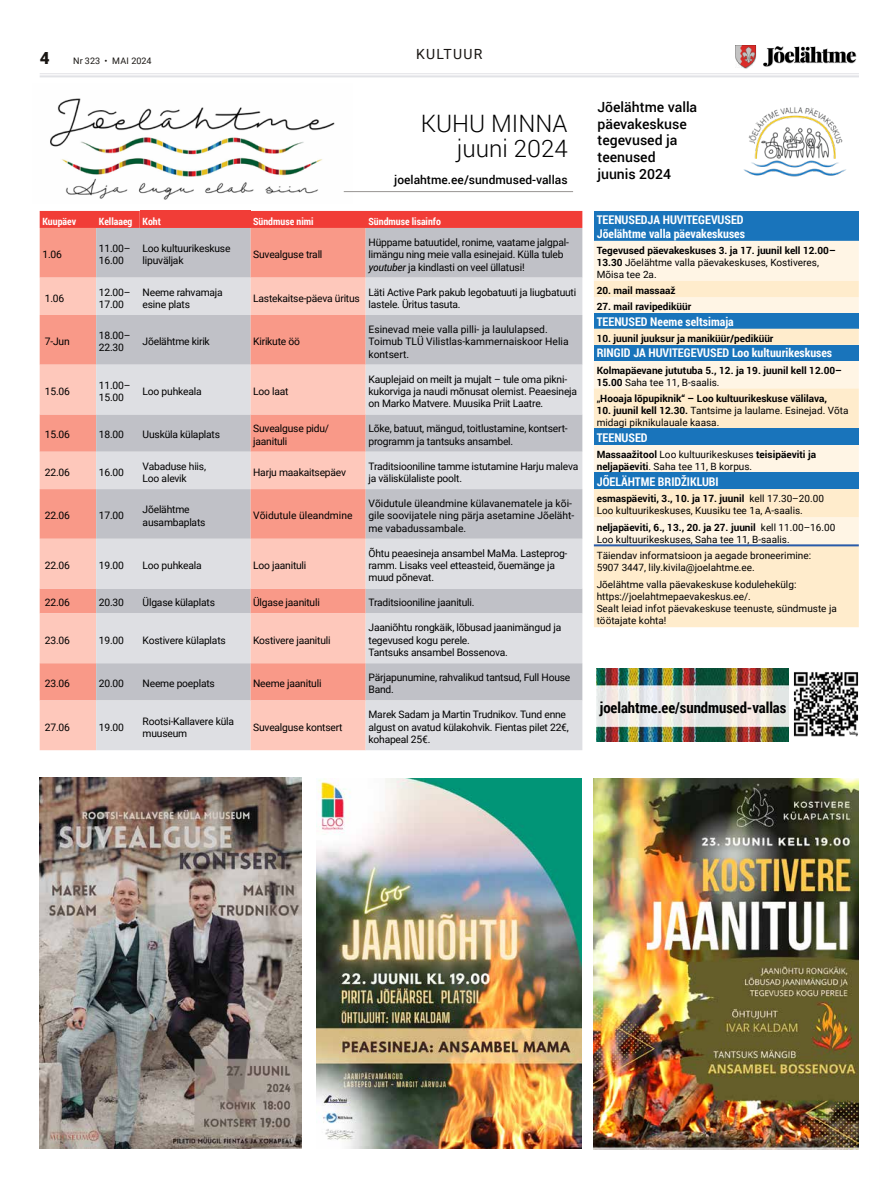
<style>
.page{position:relative;width:893px;height:1191px;background:#fff}
.page>*{position:absolute;margin:0;border:0;box-sizing:border-box;transform-origin:0 0}
.t1{font:300 24px/25px "Roboto";color:#000;text-align:right}
.t2{font:900 17px "Roboto";color:#181512}
.t3{font:700 15px "Roboto Condensed";letter-spacing:-.005em;color:#000}
.t4{font:500 14px/16.8px "Roboto";color:#000}
.t5{font:14px "Roboto";letter-spacing:.09em;color:#181512}
.t6{font:700 12px/14.5px "Roboto Condensed";color:#fff}
.t7{font:500 12px "Roboto";color:#000}
.t8{font:10.3px/12.4px "Roboto";letter-spacing:-.02em;color:#000}
.t9{font:10.3px/12.4px "Roboto";color:#000}
.t10{font:10px/12px "Roboto";color:#000}
.t11{font:700 10px/12px "Roboto";color:#000}
.t12{font:700 10px "Roboto Condensed";color:#fff}
.t13{font:9px "Roboto";color:#181512}
.s1{font-style:italic}
.s2{font-weight:400}
.s3{font-weight:700}
</style>
<div class="page">
<hr style="left:40px;top:73px;width:819px;height:1px;background:#e1e2e6">
<hr style="left:40px;top:75px;width:819px;height:2px;background:#e1e2e6">
<div style="left:735px;top:45px;width:22px;height:24px;background:#000;opacity:.28"></div>
<img style="left:735px;top:46px;width:20px;height:22px">
<svg style="left:763px;top:46px;width:93px;height:21px"></svg>
<div style="left:40px;top:211px;width:542px;height:17px;background:#f13d37"></div>
<div style="left:140px;top:211px;width:110px;height:17px;background:#f13d37"></div>
<svg style="left:96px;top:228px;width:486px;height:50px;background:#cdb8b8"></svg>
<svg style="left:40px;top:278px;width:56px;height:472px;background:#fbb4a5"></svg>
<svg style="left:96px;top:278px;width:486px;height:472px;background:#dbcbcb"></svg>
<div style="left:594px;top:211px;width:265px;height:30px;background:#1974bb"></div>
<div style="left:594px;top:241px;width:265px;height:40px;background:#fff5e5"></div>
<svg style="left:594px;top:281px;width:265px;height:346px;background:#feeed3"></svg>
<div style="left:594px;top:313px;width:265px;height:16px;background:#1974bb"></div>
<svg style="left:594px;top:329px;width:265px;height:188px;background:#fbedd5"></svg>
<div style="left:594px;top:345px;width:265px;height:15px;background:#1974bb"></div>
<div style="left:594px;top:428px;width:265px;height:17px;background:#1974bb"></div>
<div style="left:594px;top:473px;width:265px;height:16px;background:#1974bb"></div>
<hr style="left:594px;top:544px;width:265px;height:2px;background:#295ba9">
<img style="left:50px;top:98px;width:303px;height:102px">
<hr style="left:344px;top:191px;width:229px;height:1px;background:#979492">
<img style="left:743px;top:107px;width:103px;height:70px">
<img style="left:596px;top:668px;width:193px;height:73px">
<img style="left:793px;top:672px;width:66px;height:65px">
<img style="left:594px;top:778px;width:265px;height:371px">
<img style="left:317px;top:778px;width:265px;height:370px">
<img style="left:40px;top:777px;width:262px;height:371px">
<h2 class="t2" style="left:40px;top:46px;width:11px">4</h2>
<p class="t13" style="left:73px;top:54px;width:80px">Nr 323 • MAI 2024</p>
<h3 class="t5" style="left:416px;top:44px;width:68px">KULTUUR</h3>
<h1 class="t1" style="left:421px;top:110px;width:148px">KUHU MINNA juuni 2024</h1>
<p class="t7" style="left:394px;top:171px;width:175px">joelahtme.ee/sundmused-vallas</p>
<p class="t12" style="left:43px;top:214px;width:35px">Kuupäev</p>
<p class="t12" style="left:99px;top:214px;width:63px">Kellaaeg Koht</p>
<p class="t12" style="left:253px;top:214px;width:62px">Sündmuse nimi</p>
<p class="t12" style="left:368px;top:214px;width:74px">Sündmuse lisainfo</p>
<p class="t8" style="left:43px;top:248px;width:21px">1.06</p>
<p class="t8" style="left:99px;top:242px;width:33px">11.00–<br>16.00</p>
<p class="t8" style="left:143px;top:242px;width:89px">Loo kultuurikeskuse lipuväljak</p>
<p class="t8" style="left:253px;top:248px;width:71px">Suvealguse trall</p>
<p class="t8" style="left:369px;top:236px;width:202px">Hüppame batuutidel, ronime, vaatame jalgpal&shy;limängu ning meie valla esinejaid. Külla tuleb <span class="s1">youtuber</span> ja kindlasti on veel üllatusi!</p>
<p class="t8" style="left:45px;top:291px;width:21px">1.06</p>
<p class="t8" style="left:99px;top:285px;width:33px">12.00–<br>17.00</p>
<p class="t8" style="left:143px;top:285px;width:82px">Neeme rahvamaja esine plats</p>
<p class="t8" style="left:253px;top:291px;width:108px">Lastekaitse-päeva üritus</p>
<p class="t8" style="left:369px;top:285px;width:209px">Läti Active Park pakub legobatuuti ja liugbatuuti lastele. Üritus tasuta.</p>
<p class="t8" style="left:45px;top:335px;width:26px">7-Jun</p>
<p class="t8" style="left:99px;top:329px;width:33px">18.00–<br>22.30</p>
<p class="t8" style="left:143px;top:335px;width:69px">Jõelähtme kirik</p>
<p class="t8" style="left:253px;top:335px;width:48px">Kirikute öö</p>
<p class="t9" style="left:369px;top:323px;width:202px">Esinevad meie valla pilli- ja laululapsed.<br>Toimub TLÜ Vilistlas-kammernaiskoor Helia kontsert.</p>
<p class="t8" style="left:45px;top:385px;width:27px">15.06</p>
<p class="t8" style="left:99px;top:378px;width:33px">11.00–<br>15.00</p>
<p class="t8" style="left:143px;top:385px;width:61px">Loo puhkeala</p>
<p class="t8" style="left:253px;top:385px;width:37px">Loo laat</p>
<p class="t8" style="left:369px;top:372px;width:210px">Kauplejaid on meilt ja mujalt – tule oma pikni&shy;kukorviga ja naudi mõnusat olemist. Peaesineja on Marko Matvere. Muusika Priit Laatre.</p>
<p class="t8" style="left:45px;top:428px;width:27px">15.06</p>
<p class="t8" style="left:99px;top:428px;width:27px">18.00</p>
<p class="t8" style="left:143px;top:428px;width:79px">Uusküla külaplats</p>
<p class="t8" style="left:253px;top:422px;width:78px">Suvealguse pidu/ jaanituli</p>
<p class="t8" style="left:369px;top:422px;width:201px">Lõke, batuut, mängud, toitlustamine, kontsert&shy;programm ja tantsuks ansambel.</p>
<p class="t8" style="left:45px;top:465px;width:27px">22.06</p>
<p class="t8" style="left:99px;top:465px;width:27px">16.00</p>
<p class="t8" style="left:143px;top:459px;width:65px">Vabaduse hiis,<br>Loo alevik</p>
<p class="t8" style="left:253px;top:465px;width:94px">Harju maakaitsepäev</p>
<p class="t8" style="left:369px;top:459px;width:211px">Traditsiooniline tamme istutamine Harju maleva ja väliskülaliste poolt.</p>
<p class="t8" style="left:45px;top:509px;width:27px">22.06</p>
<p class="t8" style="left:99px;top:509px;width:27px">17.00</p>
<p class="t8" style="left:143px;top:503px;width:64px">Jõelähtme ausambaplats</p>
<p class="t9" style="left:253px;top:509px;width:101px">Võidutule üleandmine</p>
<p class="t9" style="left:369px;top:497px;width:207px">Võidutule üleandmine külavanematele ja kõi&shy;gile soovijatele ning pärja asetamine Jõeläht&shy;me vabadussambale.</p>
<p class="t8" style="left:45px;top:559px;width:27px">22.06</p>
<p class="t8" style="left:99px;top:559px;width:27px">19.00</p>
<p class="t8" style="left:143px;top:559px;width:61px">Loo puhkeala</p>
<p class="t8" style="left:253px;top:559px;width:55px">Loo jaanituli</p>
<p class="t8" style="left:369px;top:546px;width:200px">Õhtu peaesineja ansambel MaMa. Lasteprog&shy;ramm. Lisaks veel etteasteid, õuemänge ja muud põnevat.</p>
<p class="t8" style="left:45px;top:596px;width:27px">22.06</p>
<p class="t8" style="left:99px;top:596px;width:27px">20.30</p>
<p class="t8" style="left:143px;top:596px;width:74px">Ülgase külaplats</p>
<p class="t8" style="left:253px;top:596px;width:68px">Ülgase jaanituli</p>
<p class="t8" style="left:369px;top:596px;width:108px">Traditsiooniline jaanituli.</p>
<p class="t8" style="left:45px;top:633px;width:27px">23.06</p>
<p class="t8" style="left:99px;top:633px;width:27px">19.00</p>
<p class="t8" style="left:143px;top:633px;width:85px">Kostivere külaplats</p>
<p class="t8" style="left:253px;top:633px;width:79px">Kostivere jaanituli</p>
<p class="t8" style="left:369px;top:621px;width:194px">Jaaniõhtu rongkäik, lõbusad jaanimängud ja tegevused kogu perele.<br>Tantsuks ansambel Bossenova.</p>
<p class="t8" style="left:45px;top:677px;width:27px">23.06</p>
<p class="t8" style="left:99px;top:677px;width:27px">20.00</p>
<p class="t8" style="left:143px;top:677px;width:74px">Neeme poeplats</p>
<p class="t8" style="left:253px;top:677px;width:70px">Neeme jaanituli</p>
<p class="t8" style="left:369px;top:671px;width:203px">Pärjapunumine, rahvalikud tantsud, Full House<br>Band.</p>
<p class="t8" style="left:45px;top:720px;width:27px">27.06</p>
<p class="t8" style="left:99px;top:720px;width:27px">19.00</p>
<p class="t8" style="left:143px;top:714px;width:93px">Rootsi-Kallavere küla muuseum</p>
<p class="t8" style="left:253px;top:720px;width:91px">Suvealguse kontsert</p>
<p class="t8" style="left:369px;top:708px;width:202px">Marek Sadam ja Martin Trudnikov. Tund enne algust on avatud külakohvik. Fientas pilet 22€, kohapeal 25€.</p>
<h3 class="t4" style="left:597px;top:98px;width:101px">Jõelähtme valla päevakeskuse tegevused ja teenused juunis 2024</h3>
<p class="t6" style="left:597px;top:211px;width:150px">TEENUSEDJA HUVITEGEVUSED<br>Jõelähtme valla päevakeskuses</p>
<p class="t11" style="left:597px;top:244px;width:241px">Tegevused päevakeskuses 3. ja 17. juunil kell 12.00–<br>13.30 <span class="s2">Jõelähtme valla päevakeskuses, Kostiveres,<br>Mõisa tee 2a.</span></p>
<p class="t11" style="left:597px;top:284px;width:80px">20. mail massaaž</p>
<p class="t11" style="left:597px;top:300px;width:96px">27. mail ravipediküür</p>
<p class="t6" style="left:597px;top:314px;width:139px">TEENUSED Neeme seltsimaja</p>
<p class="t11" style="left:597px;top:332px;width:178px">10. juunil juuksur ja maniküür/pediküür</p>
<p class="t6" style="left:597px;top:345px;width:237px">RINGID JA HUVITEGEVUSED Loo kultuurikeskuses</p>
<p class="t11" style="left:597px;top:364px;width:247px">Kolmapäevane jututuba 5., 12. ja 19. juunil kell 12.00–<br>15.00 <span class="s2">Saha tee 11, B-saalis.</span></p>
<p class="t11" style="left:597px;top:392px;width:232px">„Hooaja lõpupiknik“ – Loo kultuurikeskuse välilava,</p>
<p class="t10" style="left:597px;top:404px;width:253px"><span class="s3">10. juunil kell 12.30.</span> Tantsime ja laulame. Esinejad. Võta midagi piknikulauale kaasa.</p>
<p class="t6" style="left:597px;top:429px;width:52px">TEENUSED</p>
<p class="t11" style="left:597px;top:448px;width:221px">Massaažitool <span class="s2">Loo kultuurikeskuses</span> teisipäeviti ja neljapäeviti<span class="s2">. Saha tee 11, B korpus.</span></p>
<p class="t6" style="left:597px;top:474px;width:124px">JÕELÄHTME BRIDŽIKLUBI</p>
<p class="t10" style="left:597px;top:492px;width:229px"><span class="s3">esmaspäeviti, 3., 10. ja 17. juunil</span> kell 17.30–20.00<br>Loo kultuurikeskuses, Kuusiku tee 1a, A-saalis.</p>
<p class="t10" style="left:597px;top:520px;width:240px"><span class="s3">neljapäeviti, 6., 13., 20. ja 27. juunil</span> kell 11.00–16.00<br>Loo kultuurikeskuses, Saha tee 11, B-saalis.</p>
<p class="t10" style="left:597px;top:549px;width:216px">Täiendav informatsioon ja aegade broneerimine:<br>5907 3447, lily.kivila@joelahtme.ee.</p>
<p class="t10" style="left:597px;top:578px;width:242px">Jõelähtme valla päevakeskuse kodulehekülg: https://joelahtmepaevakeskus.ee/.<br>Sealt leiad infot päevakeskuse teenuste, sündmuste ja töötajate kohta!</p>
<h3 class="t3" style="left:600px;top:697px;width:188px">joelahtme.ee/sundmused-vallas</h3>
</div>
